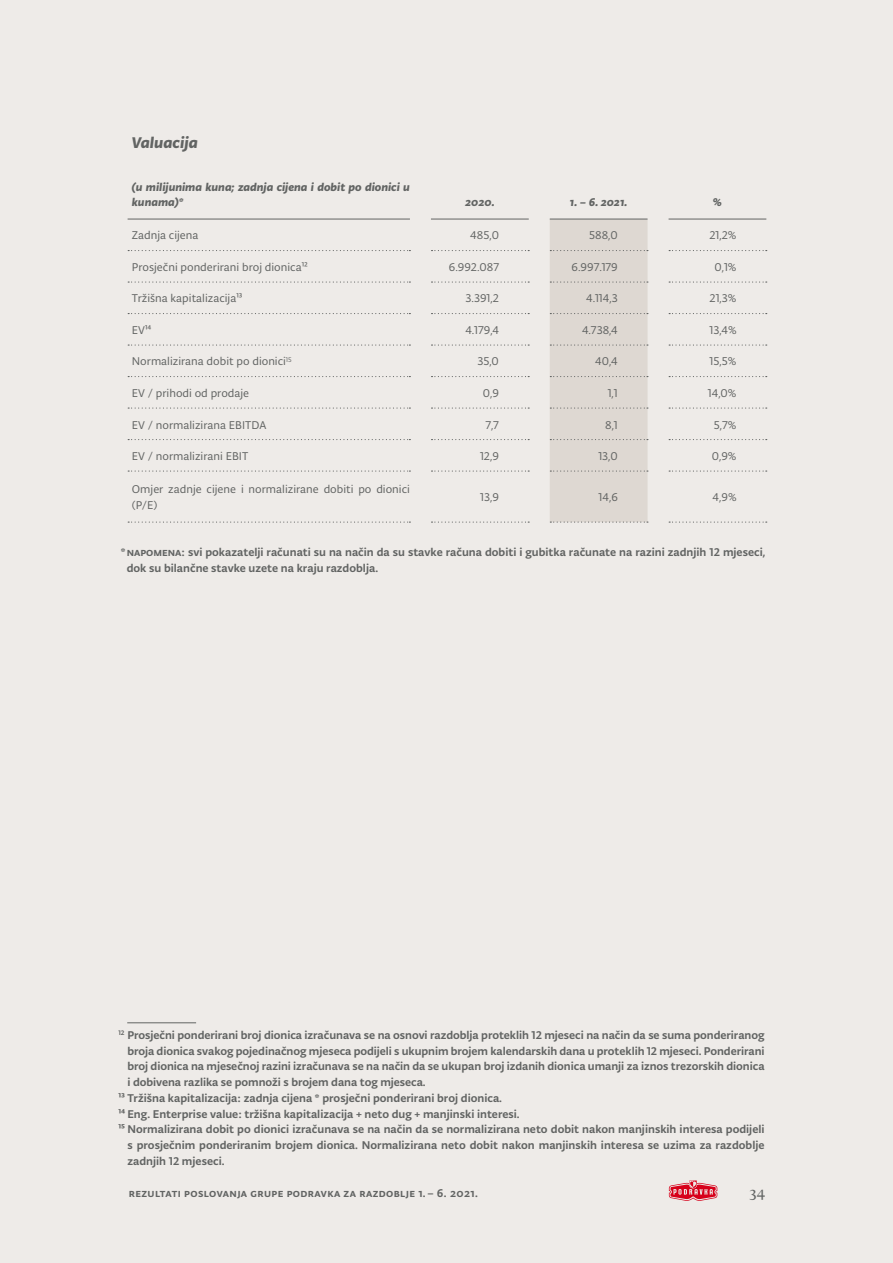
<style>
.page{position:relative;width:893px;height:1263px;background:#eeebe8}
.page>*{position:absolute;margin:0;border:0;box-sizing:border-box;transform-origin:0 0}
.t1{font:16.5px "Typonine Sans Bld Ita";color:#626463}
.t2{font:16.5px "Thema";color:#626463}
.t3{font:500 12px/15.8px "Typonine Sans";color:#626463}
.t4{font:12px/15.8px "Typonine Sans";color:#626463}
.t5{font:12px/15.8px "Typonine Sans Bld Ita";color:#626463}
.t6{font:500 12px "Typonine Sans";letter-spacing:.03em;color:#626463}
</style>
<div class="page">
<svg style="left:669px;top:1180px;width:48px;height:21px"></svg>
<hr style="left:431px;top:219px;width:98px;height:1px;background:#626463">
<hr style="left:669px;top:219px;width:97px;height:1px;background:#626463">
<svg style="left:128px;top:250px;width:282px;height:1px"></svg>
<svg style="left:431px;top:250px;width:98px;height:1px"></svg>
<svg style="left:669px;top:250px;width:98px;height:1px"></svg>
<svg style="left:128px;top:281px;width:282px;height:2px"></svg>
<svg style="left:431px;top:281px;width:98px;height:2px"></svg>
<svg style="left:669px;top:281px;width:98px;height:2px"></svg>
<svg style="left:128px;top:313px;width:282px;height:1px"></svg>
<svg style="left:431px;top:313px;width:98px;height:1px"></svg>
<svg style="left:669px;top:313px;width:98px;height:1px"></svg>
<svg style="left:128px;top:344px;width:282px;height:2px"></svg>
<svg style="left:431px;top:344px;width:98px;height:2px"></svg>
<svg style="left:669px;top:344px;width:98px;height:2px"></svg>
<svg style="left:128px;top:376px;width:282px;height:1px"></svg>
<svg style="left:431px;top:376px;width:98px;height:1px"></svg>
<svg style="left:669px;top:376px;width:98px;height:1px"></svg>
<svg style="left:128px;top:407px;width:282px;height:2px"></svg>
<svg style="left:431px;top:407px;width:98px;height:2px"></svg>
<svg style="left:669px;top:407px;width:98px;height:2px"></svg>
<svg style="left:128px;top:439px;width:282px;height:1px"></svg>
<svg style="left:431px;top:439px;width:98px;height:1px"></svg>
<svg style="left:669px;top:439px;width:98px;height:1px"></svg>
<svg style="left:128px;top:470px;width:282px;height:2px"></svg>
<svg style="left:431px;top:470px;width:98px;height:2px"></svg>
<svg style="left:669px;top:470px;width:98px;height:2px"></svg>
<svg style="left:128px;top:521px;width:282px;height:2px"></svg>
<svg style="left:431px;top:521px;width:98px;height:2px"></svg>
<div style="left:550px;top:219px;width:98px;height:304px;background:#ded8d2"></div>
<svg style="left:669px;top:521px;width:98px;height:2px"></svg>
<hr style="left:128px;top:219px;width:282px;height:1px;background:#626463">
<hr style="left:127px;top:1022px;width:69px;height:1px;background:#626463">
<h1 class="t1" style="left:132px;top:133px;width:67px">Valuacija</h1>
<p class="t5" style="left:132px;top:179px;width:280px">(u milijunima kuna; zadnja cijena i dobit po dionici u kunama)*</p>
<p class="t5" style="left:465px;top:194px;width:31px">2020.</p>
<p class="t5" style="left:570px;top:194px;width:59px">1. – 6. 2021.</p>
<p class="t5" style="left:713px;top:194px;width:11px">%</p>
<p class="t4" style="left:132px;top:228px;width:68px">Zadnja cijena</p>
<p class="t4" style="left:470px;top:228px;width:30px">485,0</p>
<p class="t4" style="left:589px;top:228px;width:30px">588,0</p>
<p class="t4" style="left:709px;top:228px;width:29px">21,2%</p>
<p class="t4" style="left:132px;top:259px;width:177px">Prosječni ponderirani broj dionica12</p>
<p class="t4" style="left:449px;top:259px;width:52px">6.992.087</p>
<p class="t4" style="left:572px;top:259px;width:48px">6.997.179</p>
<p class="t4" style="left:714px;top:259px;width:24px">0,1%</p>
<p class="t4" style="left:132px;top:291px;width:112px">Tržišna kapitalizacija13</p>
<p class="t4" style="left:465px;top:291px;width:35px">3.391,2</p>
<p class="t4" style="left:586px;top:291px;width:33px">4.114,3</p>
<p class="t4" style="left:709px;top:291px;width:29px">21,3%</p>
<p class="t4" style="left:132px;top:322px;width:21px">EV14</p>
<p class="t4" style="left:465px;top:322px;width:35px">4.179,4</p>
<p class="t4" style="left:582px;top:322px;width:37px">4.738,4</p>
<p class="t4" style="left:709px;top:322px;width:29px">13,4%</p>
<p class="t4" style="left:132px;top:354px;width:161px">Normalizirana dobit po dionici<sup>15</sup></p>
<p class="t4" style="left:477px;top:354px;width:23px">35,0</p>
<p class="t4" style="left:595px;top:354px;width:24px">40,4</p>
<p class="t4" style="left:710px;top:354px;width:29px">15,5%</p>
<p class="t4" style="left:132px;top:385px;width:119px">EV / prihodi od prodaje</p>
<p class="t4" style="left:483px;top:385px;width:18px">0,9</p>
<p class="t4" style="left:608px;top:385px;width:12px">1,1</p>
<p class="t4" style="left:708px;top:385px;width:30px">14,0%</p>
<p class="t4" style="left:132px;top:417px;width:136px">EV / normalizirana EBITDA</p>
<p class="t4" style="left:485px;top:417px;width:15px">7,7</p>
<p class="t4" style="left:605px;top:417px;width:14px">8,1</p>
<p class="t4" style="left:714px;top:417px;width:24px">5,7%</p>
<p class="t4" style="left:132px;top:448px;width:118px">EV / normalizirani EBIT</p>
<p class="t4" style="left:480px;top:448px;width:20px">12,9</p>
<p class="t4" style="left:598px;top:448px;width:21px">13,0</p>
<p class="t4" style="left:712px;top:448px;width:26px">0,9%</p>
<p class="t4" style="left:132px;top:481px;width:280px">Omjer zadnje cijene i normalizirane dobiti po dionici (P/E)</p>
<p class="t4" style="left:480px;top:489px;width:20px">13,9</p>
<p class="t4" style="left:599px;top:489px;width:21px">14,6</p>
<p class="t4" style="left:712px;top:489px;width:26px">4,9%</p>
<p class="t3" style="left:127px;top:544px;width:640px;text-indent:-6px">* napomena: svi pokazatelji računati su na način da su stavke računa dobiti i gubitka računate na razini zadnjih 12 mjeseci, dok su bilančne stavke uzete na kraju razdoblja.</p>
<p class="t3" style="left:118px;top:1027px;width:648px"><sup>12</sup> Prosječni ponderirani broj dionica izračunava se na osnovi razdoblja proteklih 12 mjeseci na način da se suma ponderiranog</p>
<p class="t3" style="left:127px;top:1043px;width:639px">broja dionica svakog pojedinačnog mjeseca podijeli s ukupnim brojem kalendarskih dana u proteklih 12 mjeseci. Ponderirani</p>
<p class="t3" style="left:127px;top:1058px;width:639px">broj dionica na mjesečnoj razini izračunava se na način da se ukupan broj izdanih dionica umanji za iznos trezorskih dionica</p>
<p class="t3" style="left:127px;top:1074px;width:300px">i dobivena razlika se pomnoži s brojem dana tog mjeseca.</p>
<p class="t3" style="left:118px;top:1090px;width:385px">13 Tržišna kapitalizacija: zadnja cijena * prosječni ponderirani broj dionica.</p>
<p class="t3" style="left:118px;top:1106px;width:403px">14 Eng. Enterprise value: tržišna kapitalizacija + neto dug + manjinski interesi.</p>
<p class="t3" style="left:118px;top:1121px;width:648px">15 Normalizirana dobit po dionici izračunava se na način da se normalizirana neto dobit nakon manjinskih interesa podijeli</p>
<p class="t3" style="left:127px;top:1137px;width:639px">s prosječnim ponderiranim brojem dionica. Normalizirana neto dobit nakon manjinskih interesa se uzima za razdoblje</p>
<p class="t3" style="left:127px;top:1153px;width:99px">zadnjih 12 mjeseci.</p>
<p class="t6" style="left:129px;top:1186px;width:351px">rezultati poslovanja grupe podravka za razdoblje 1.– 6. 2021.</p>
<h1 class="t2" style="left:749px;top:1183px;width:18px">34</h1>
</div>
